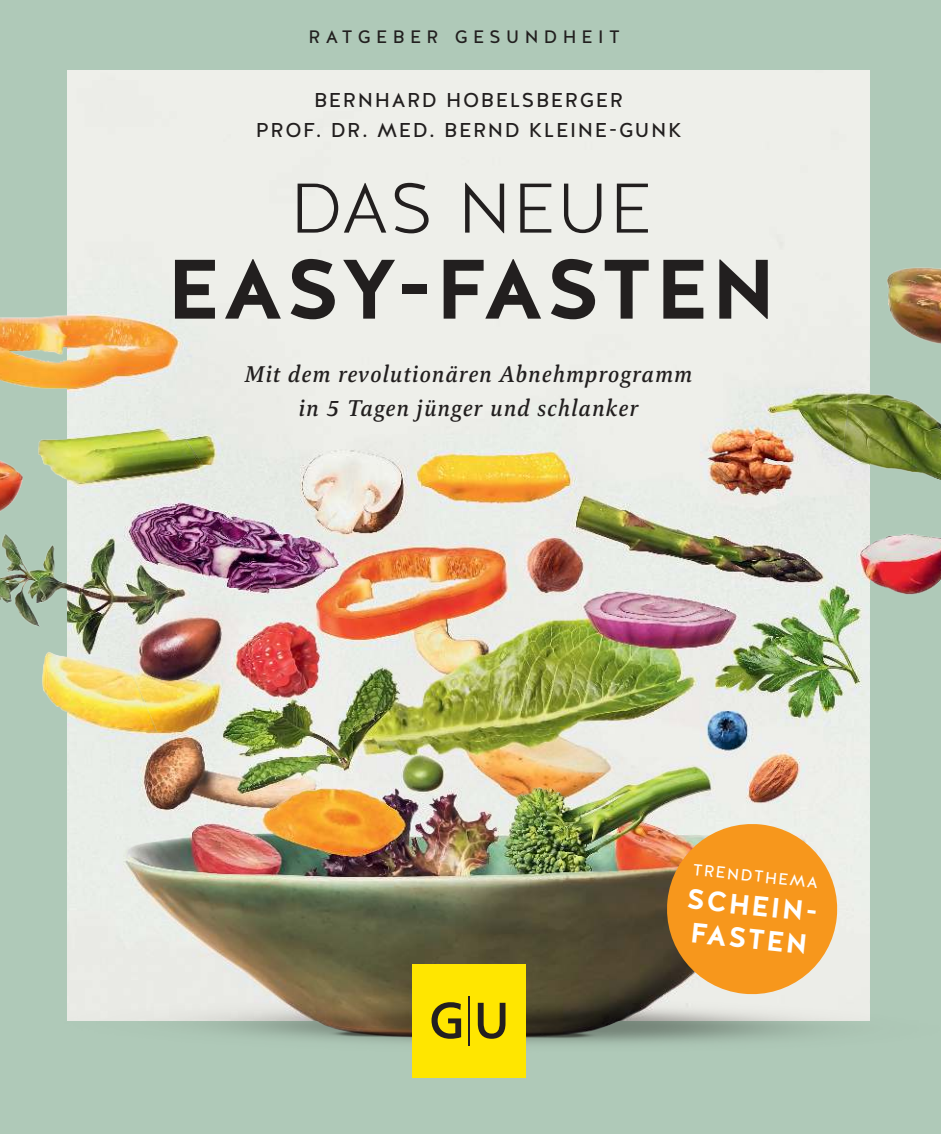
<style>
.page{position:relative;width:941px;height:1134px;background:#fff}
.page>*{position:absolute;margin:0;border:0;box-sizing:border-box;transform-origin:0 0}
.t1{font:700 84px "Halis GR";letter-spacing:.03em;color:#221f1f}
.t2{font:300 70px "Halis GR";letter-spacing:.03em;color:#221f1f}
.t3{font:700 28px/33.6px "Halis GR";color:#fff}
.t4{font:italic 500 24px/34px "Carrara";letter-spacing:.04em;color:#221f1f;text-align:center}
.t5{font:20px/30px "Halis GR";letter-spacing:.08em;color:#221f1f;text-align:center}
.t6{font:18px "Halis GR";letter-spacing:.3em;color:#221f1f}
.t7{font:16px "Halis GR";color:#fff}
</style>
<div class="page">
<img style="left:0;top:0;width:941px;height:994px">
<img style="left:0;top:994px;width:941px;height:140px">
<div style="left:412px;top:964px;width:113px;height:113px;background:#ffe600"></div>
<svg style="left:431px;top:1002px;width:30px;height:37px"></svg>
<svg style="left:478px;top:1003px;width:27px;height:36px"></svg>
<hr style="left:469px;top:996px;width:1px;height:49px;background:#231f20">
<svg style="left:662px;top:819px;width:179px;height:179px;background:#eba44a"></svg>
<p class="t6" style="left:309px;top:26px;width:313px">RATGEBER GESUNDHEIT</p>
<p class="t5" style="left:256px;top:85px;width:427px">BERNHARD HOBELSBERGER<br>PROF. DR. MED. BERND KLEINE-GUNK</p>
<h2 class="t2" style="left:290px;top:167px;width:363px">DAS NEUE</h2>
<h1 class="t1" style="left:166px;top:240px;width:611px">EASY-FASTEN</h1>
<p class="t4" style="left:244px;top:359px;width:449px">Mit dem revolutionären Abnehmprogramm in 5 Tagen jünger und schlanker</p>
<p class="t7" style="left:694px;top:860px;width:127px;rotate:6deg">TRENDTHEMA</p>
<p class="t3" style="left:689px;top:882px;width:134px;rotate:6deg">SCHEIN-<br>FASTEN</p>
</div>
